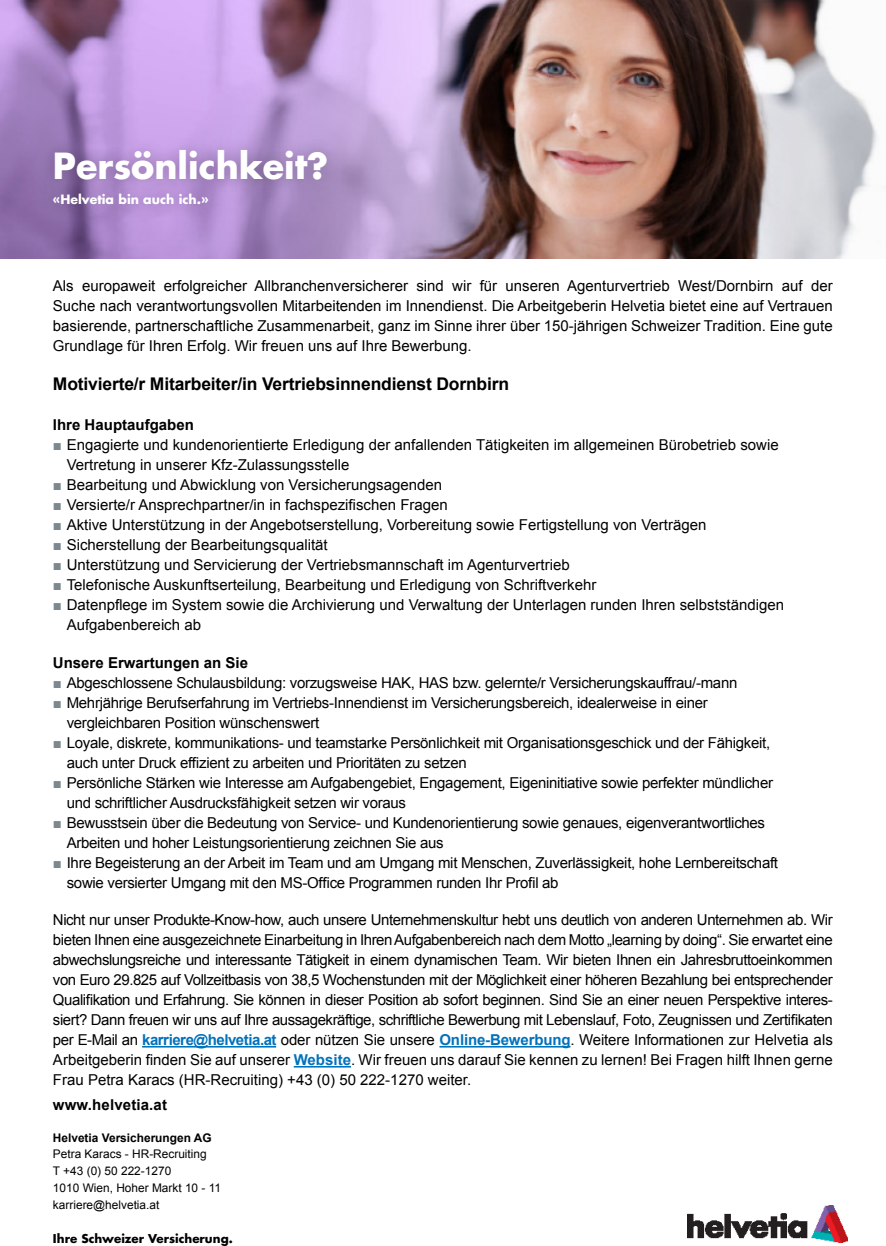
<style>
.page{position:relative;width:886px;height:1246px;background:#fff}
.page>*{position:absolute;margin:0;border:0;box-sizing:border-box;transform-origin:0 0}
.t1{font:700 35px "Futura Std";color:#fff}
.t2{font:700 17.5px "Arial";letter-spacing:-.01em;color:#000}
.t3{font:15px/20px "Arial";letter-spacing:-.02em;color:#000}
.t4{font:15px/20px "Arial";color:#000}
.t5{font:700 15px "Arial";color:#000}
.t6{font:700 12.5px "Futura Std";color:#fff}
.t7{font:11.88px/16.9px "Arial";color:#000}
.t8{font:700 11.88px "Futura Std";color:#000}
.t9{font:700 11.88px "Arial";color:#000}
.s1{color:#7b888e}
.s2{font-weight:700;color:#0072bc}
</style>
<div class="page">
<img style="left:0;top:0;width:877px;height:259px">
<div style="left:39px;top:135px;width:304px;height:86px;background:#000;opacity:.3"></div>
<img style="left:687px;top:1205px;width:160px;height:37px">
<hr style="left:142px;top:1046px;width:134px;height:1px;background:#0072bc">
<hr style="left:439px;top:1046px;width:131px;height:1px;background:#0072bc">
<hr style="left:294px;top:1066px;width:57px;height:1px;background:#0072bc">
<h1 class="t1" style="left:53px;top:143px;width:277px">Persönlichkeit?</h1>
<p class="t6" style="left:53px;top:191px;width:157px">«Helvetia bin auch ich.»</p>
<p class="t3" style="left:53px;top:276px;width:781px;text-align:justify">Als europaweit erfolgreicher Allbranchenversicherer sind wir für unseren Agenturvertrieb West/Dornbirn auf der Suche nach verantwortungsvollen Mitarbeitenden im Innendienst. Die Arbeitgeberin Helvetia bietet eine auf Vertrauen basierende, partnerschaftliche Zusammenarbeit, ganz im Sinne ihrer über 150-jährigen Schweizer Tradition. Eine gute Grundlage für Ihren Erfolg. Wir freuen uns auf Ihre Bewerbung.</p>
<p class="t2" style="left:53px;top:372px;width:457px">Motivierte/r Mitarbeiter/in Vertriebsinnendienst Dornbirn</p>
<p class="t5" style="left:53px;top:415px;width:142px">Ihre Hauptaufgaben</p>
<p class="t4" style="left:67px;top:435px;width:713px;text-indent:-14px"><span class="s1">■</span> Engagierte und kundenorientierte Erledigung der anfallenden Tätigkeiten im allgemeinen Bürobetrieb sowie<br>Vertretung in unserer Kfz-Zulassungsstelle</p>
<p class="t4" style="left:53px;top:475px;width:390px"><span class="s1">■</span> Bearbeitung und Abwicklung von Versicherungsagenden</p>
<p class="t4" style="left:53px;top:495px;width:396px"><span class="s1">■</span> Versierte/r Ansprechpartner/in in fachspezifischen Fragen</p>
<p class="t4" style="left:53px;top:515px;width:655px"><span class="s1">■</span> Aktive Unterstützung in der Angebotserstellung, Vorbereitung sowie Fertigstellung von Verträgen</p>
<p class="t4" style="left:53px;top:535px;width:276px"><span class="s1">■</span> Sicherstellung der Bearbeitungsqualität</p>
<p class="t4" style="left:53px;top:555px;width:518px"><span class="s1">■</span> Unterstützung und Servicierung der Vertriebsmannschaft im Agenturvertrieb</p>
<p class="t4" style="left:53px;top:575px;width:545px"><span class="s1">■</span> Telefonische Auskunftserteilung, Bearbeitung und Erledigung von Schriftverkehr</p>
<p class="t4" style="left:67px;top:595px;width:719px;text-indent:-14px"><span class="s1">■</span> Datenpflege im System sowie die Archivierung und Verwaltung der Unterlagen runden Ihren selbstständigen<br>Aufgabenbereich ab</p>
<p class="t5" style="left:53px;top:652px;width:197px">Unsere Erwartungen an Sie</p>
<p class="t3" style="left:53px;top:672px;width:686px"><span class="s1">■</span> Abgeschlossene Schulausbildung: vorzugsweise HAK, HAS bzw. gelernte/r Versicherungskauffrau/-mann</p>
<p class="t3" style="left:67px;top:692px;width:642px;text-indent:-14px"><span class="s1">■</span> Mehrjährige Berufserfahrung im Vertriebs-Innendienst im Versicherungsbereich, idealerweise in einer vergleichbaren Position wünschenswert</p>
<p class="t3" style="left:67px;top:732px;width:705px;text-indent:-14px"><span class="s1">■</span> Loyale, diskrete, kommunikations- und teamstarke Persönlichkeit mit Organisationsgeschick und der Fähigkeit, auch unter Druck effizient zu arbeiten und Prioritäten zu setzen</p>
<p class="t3" style="left:67px;top:772px;width:708px;text-indent:-14px"><span class="s1">■</span> Persönliche Stärken wie Interesse am Aufgabengebiet, Engagement, Eigeninitiative sowie perfekter mündlicher und schriftlicher Ausdrucksfähigkeit setzen wir voraus</p>
<p class="t3" style="left:67px;top:812px;width:700px;text-indent:-14px"><span class="s1">■</span> Bewusstsein über die Bedeutung von Service- und Kundenorientierung sowie genaues, eigenverantwortliches<br>Arbeiten und hoher Leistungsorientierung zeichnen Sie aus</p>
<p class="t3" style="left:67px;top:852px;width:713px;text-indent:-14px"><span class="s1">■</span> Ihre Begeisterung an der Arbeit im Team und am Umgang mit Menschen, Zuverlässigkeit, hohe Lernbereitschaft sowie versierter Umgang mit den MS-Office Programmen runden Ihr Profil ab</p>
<p class="t3" style="left:53px;top:910px;width:781px;text-align:justify">Nicht nur unser Produkte-Know-how, auch unsere Unternehmenskultur hebt uns deutlich von anderen Unternehmen ab. Wir bieten Ihnen eine ausgezeichnete Einarbeitung in Ihren Aufgabenbereich nach dem Motto „learning by doing“. Sie erwartet eine abwechslungsreiche und interessante Tätigkeit in einem dynamischen Team. Wir bieten Ihnen ein Jahresbruttoeinkommen von Euro 29.825 auf Vollzeitbasis von 38,5 Wochenstunden mit der Möglichkeit einer höheren Bezahlung bei entsprechender Qualifikation und Erfahrung. Sie können in dieser Position ab sofort beginnen. Sind Sie an einer neuen Perspektive interes&shy;siert? Dann freuen wir uns auf Ihre aussagekräftige, schriftliche Bewerbung mit Lebenslauf, Foto, Zeugnissen und Zertifikaten per E-Mail an <span class="s2">karriere@helvetia.at</span> oder nützen Sie unsere <span class="s2">Online-Bewerbung</span>. Weitere Informationen zur Helvetia als Arbeitgeberin finden Sie auf unserer <span class="s2">Website</span>. Wir freuen uns darauf Sie kennen zu lernen! Bei Fragen hilft Ihnen gerne Frau Petra Karacs (HR-Recruiting) +43 (0) 50 222-1270 weiter.</p>
<p class="t5" style="left:53px;top:1094px;width:116px">www.helvetia.at</p>
<p class="t9" style="left:53px;top:1129px;width:160px">Helvetia Versicherungen AG</p>
<p class="t7" style="left:53px;top:1146px;width:170px">Petra Karacs - HR-Recruiting<br>T +43 (0) 50 222-1270<br>1010 Wien, Hoher Markt 10 - 11 karriere@helvetia.at</p>
<p class="t8" style="left:53px;top:1230px;width:181px">Ihre Schweizer Versicherung.</p>
</div>
